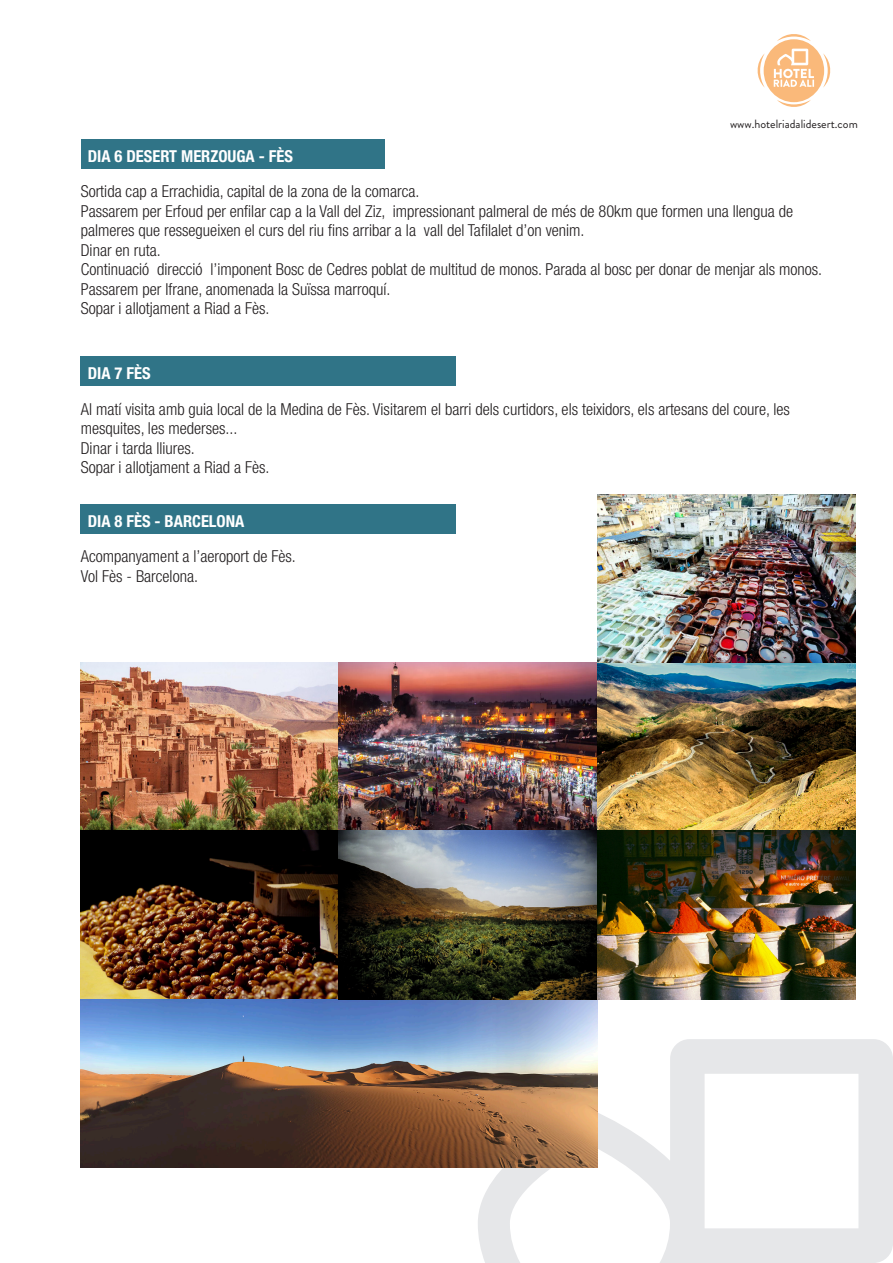
<style>
.page{position:relative;width:893px;height:1263px;background:#fff}
.page>*{position:absolute;margin:0;border:0;box-sizing:border-box;transform-origin:0 0}
.t1{font:300 condensed 16.5px/19.5px "Helvetica Neue";color:#231f20}
.t2{font:700 condensed 16.5px "Helvetica Neue";color:#fff}
.t3{font:12px "Brandon Grotesque";color:#231f20}
</style>
<div class="page">
<div style="left:81px;top:139px;width:304px;height:30px;background:#307487"></div>
<div style="left:81px;top:356px;width:375px;height:30px;background:#307487"></div>
<div style="left:81px;top:504px;width:375px;height:29px;background:#307487"></div>
<svg style="left:478px;top:1039px;width:415px;height:224px"></svg>
<img style="left:81px;top:662px;width:516px;height:505px">
<img style="left:597px;top:494px;width:258px;height:505px">
<svg style="left:757px;top:34px;width:74px;height:73px"></svg>
<p class="t2" style="left:88px;top:146px;width:207px">DIA 6 DESERT MERZOUGA - FÈS</p>
<p class="t3" style="left:730px;top:115px;width:129px">www.hotelriadalidesert.com</p>
<p class="t1" style="left:81px;top:182px;width:340px">Sortida cap a Errachidia, capital de la zona de la comarca.</p>
<p class="t1" style="left:81px;top:201px;width:714px">Passarem per Erfoud per enfilar cap a la Vall del Ziz, impressionant palmeral de més de 80km que formen una llengua de palmeres que ressegueixen el curs del riu fins arribar a la vall del Tafilalet d’on venim.</p>
<p class="t1" style="left:81px;top:240px;width:81px">Dinar en ruta.</p>
<p class="t1" style="left:81px;top:260px;width:743px">Continuació direcció l’imponent Bosc de Cedres poblat de multitud de monos. Parada al bosc per donar de menjar als monos.</p>
<p class="t1" style="left:81px;top:279px;width:311px">Passarem per Ifrane, anomenada la Suïssa marroquí.</p>
<p class="t1" style="left:81px;top:299px;width:190px">Sopar i allotjament a Riad a Fès.</p>
<p class="t2" style="left:88px;top:363px;width:64px">DIA 7 FÈS</p>
<p class="t1" style="left:81px;top:399px;width:711px">Al matí visita amb guia local de la Medina de Fès. Visitarem el barri dels curtidors, els teixidors, els artesans del coure, les mesquites, les mederses...</p>
<p class="t1" style="left:81px;top:438px;width:116px">Dinar i tarda lliures.</p>
<p class="t1" style="left:81px;top:457px;width:190px">Sopar i allotjament a Riad a Fès.</p>
<p class="t2" style="left:88px;top:511px;width:158px">DIA 8 FÈS - BARCELONA</p>
<p class="t1" style="left:81px;top:547px;width:217px">Acompanyament a l’aeroport de Fès.</p>
<p class="t1" style="left:81px;top:566px;width:119px">Vol Fès - Barcelona.</p>
</div>
